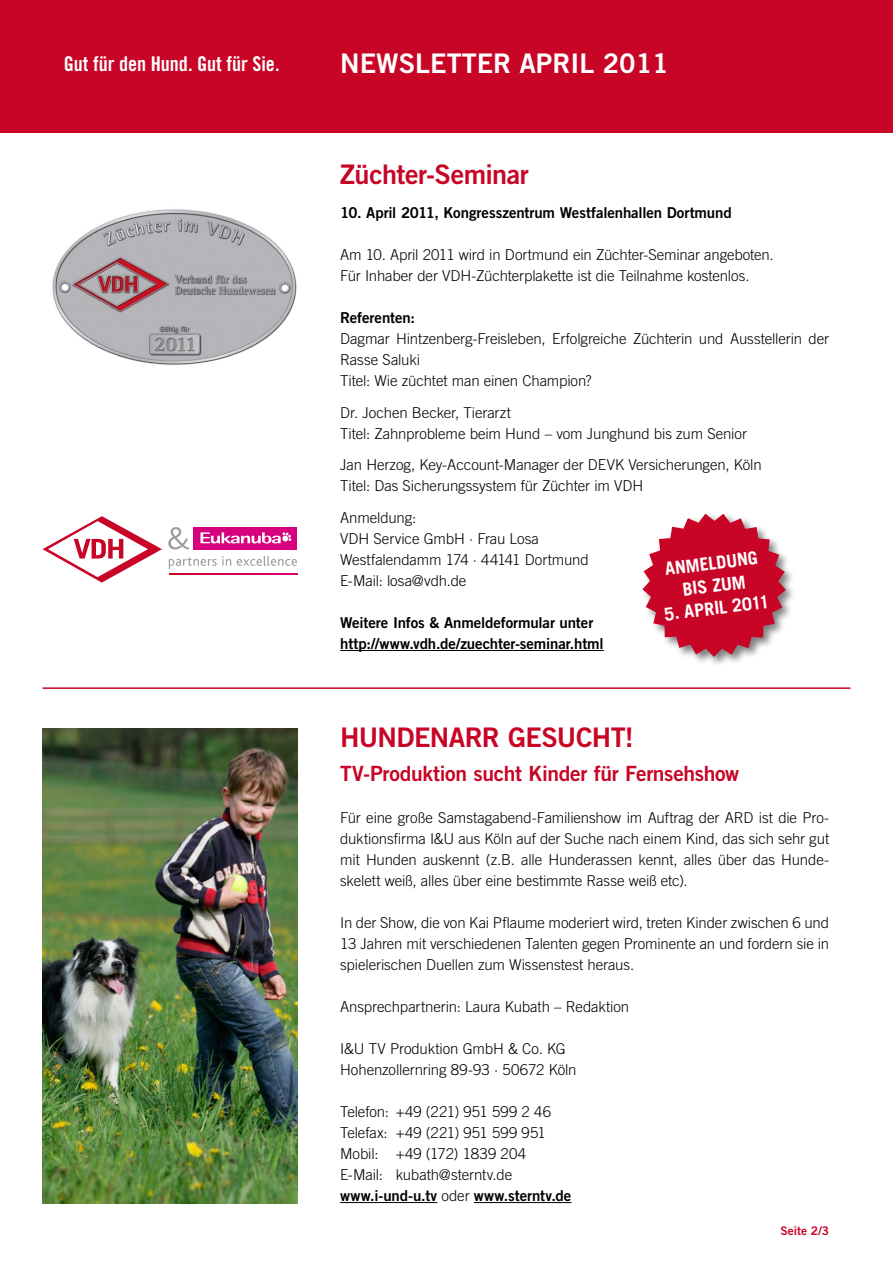
<style>
.page{position:relative;width:893px;height:1263px;background:#fff}
.page>*{position:absolute;margin:0;border:0;box-sizing:border-box;transform-origin:0 0}
.t1{font:27px "Trade Gothic LT Std Bd 2";letter-spacing:-.02em;color:#c80526}
.t2{font:27px "Trade Gothic LT Std Bd 2";color:#fff}
.t3{font:21px "Trade Gothic LT Std Bd 2";letter-spacing:-.015em;color:#c80526}
.t4{font:20.4px "Trade Gothic LT Std Bd Cn 20";color:#fff}
.t5{font:700 18px/22.5px "Trade Gothic LT Std";color:#fff;text-align:center}
.t6{font:300 15px/21px "Trade Gothic LT Std";letter-spacing:-.01em;color:#000}
.t7{font:15px/21px "Trade Gothic LT Std Bd 2";letter-spacing:-.005em;color:#000}
.t8{font:15px "Trade Gothic LT Std Bd 2";letter-spacing:.015em;color:#000}
.t9{font:12px "Trade Gothic LT Std Bd 2";color:#c80526}
.s1{font-family:"Trade Gothic LT Std";font-weight:300}
</style>
<div class="page">
<hr style="left:340px;top:650px;width:264px;height:1px;background:#000">
<hr style="left:340px;top:1202px;width:97px;height:1px;background:#000">
<hr style="left:474px;top:1202px;width:97px;height:1px;background:#000">
<div style="left:0;top:0;width:893px;height:133px;background:#c80526"></div>
<hr style="left:43px;top:687px;width:807px;height:2px;background:#c80526">
<img style="left:52px;top:209px;width:245px;height:156px">
<svg style="left:43px;top:516px;width:119px;height:67px"></svg>
<svg style="left:169px;top:556px;width:62px;height:13px"></svg>
<svg style="left:237px;top:556px;width:60px;height:10px"></svg>
<div style="left:194px;top:527px;width:103px;height:23px;background:#d6007e"></div>
<svg style="left:200px;top:532px;width:91px;height:11px"></svg>
<svg style="left:169px;top:573px;width:129px;height:1px"></svg>
<svg style="left:168px;top:527px;width:21px;height:22px"></svg>
<img style="left:43px;top:728px;width:255px;height:475px">
<div style="left:639px;top:511px;width:156px;height:156px;background:#000;opacity:.5"></div>
<svg style="left:642px;top:514px;width:144px;height:143px"></svg>
<h3 class="t4" style="left:64px;top:51px;width:217px">Gut für den Hund. Gut für Sie.</h3>
<h1 class="t2" style="left:340px;top:46px;width:227px">N ewsletter APRIL</h1>
<h1 class="t2" style="left:603px;top:46px;width:67px">2011</h1>
<h1 class="t1" style="left:340px;top:158px;width:190px">Züchter-Seminar</h1>
<p class="t7" style="left:340px;top:202px;width:393px">10. April 2011, Kongresszentrum Westfalenhallen Dortmund</p>
<p class="t6" style="left:340px;top:244px;width:435px">Am 10. April 2011 wird in Dortmund ein Züchter-Seminar angeboten.<br>Für Inhaber der VDH-Züchterplakette ist die Teilnahme kostenlos.</p>
<p class="t7" style="left:340px;top:307px;width:76px">Referenten:</p>
<p class="t6" style="left:340px;top:328px;width:490px">Dagmar Hintzenberg-Freisleben, Erfolgreiche Züchterin und Ausstellerin der<br>Rasse Saluki<br>Titel: Wie züchtet man einen Champion?</p>
<p class="t6" style="left:340px;top:402px;width:408px">Dr. Jochen Becker, Tierarzt<br>Titel: Zahnprobleme beim Hund – vom Junghund bis zum Senior</p>
<p class="t6" style="left:340px;top:454px;width:423px">Jan Herzog, Key-Account-Manager der DEVK Versicherungen, Köln<br>Titel: Das Sicherungssystem für Züchter im VDH</p>
<p class="t6" style="left:340px;top:507px;width:250px">Anmeldung:<br>VDH Service GmbH · Frau Losa<br>Westfalendamm 174 · 44141 Dortmund<br>E-Mail: losa@vdh.de</p>
<p class="t7" style="left:340px;top:612px;width:265px">Weitere I nfos &amp; Anmeldeformular unter http://www.vdh.de/zuechter-seminar.html</p>
<p class="t5" style="left:664px;top:557px;width:95px;rotate:-7deg">Anmeldung bis zum</p>
<p class="t5" style="left:663px;top:603px;width:107px;rotate:-7deg">5. April 2011</p>
<h1 class="t1" style="left:340px;top:720px;width:295px">Hundenarr gesucht!</h1>
<h2 class="t3" style="left:340px;top:760px;width:401px">TV-Produktion sucht Kinder für Fernsehshow</h2>
<p class="t6" style="left:340px;top:807px;width:490px;text-align:justify">Für eine große Samstagabend-Familienshow im Auftrag der ARD ist die Pro&shy;duktionsfirma I&amp;U aus Köln auf der Suche nach einem Kind, das sich sehr gut mit Hunden auskennt (z.B. alle Hunderassen kennt, alles über das Hunde&shy;skelett weiß, alles über eine bestimmte Rasse weiß etc).</p>
<p class="t6" style="left:340px;top:912px;width:490px;text-align:justify">In der Show, die von Kai Pflaume moderiert wird, treten Kinder zwischen 6 und 13 Jahren mit verschiedenen Talenten gegen Prominente an und fordern sie in spielerischen Duellen zum Wissenstest heraus.</p>
<p class="t6" style="left:340px;top:996px;width:291px">Ansprechpartnerin: Laura Kubath – Redaktion</p>
<p class="t6" style="left:340px;top:1038px;width:238px">I&amp;U TV Produktion GmbH &amp; Co. KG<br>Hohenzollernring 89-93 · 50672 Köln</p>
<p class="t6" style="left:340px;top:1101px;width:212px">Telefon: +49 (221) 951 599 2 46<br>Telefax: +49 (221) 951 599 951<br>Mobil: +49 (172) 1839 204<br>E-Mail: kubath@sterntv.de</p>
<p class="t8" style="left:340px;top:1186px;width:233px">www.i-und-u.tv <span class="s1">oder</span> www.sterntv.de</p>
<p class="t9" style="left:780px;top:1223px;width:50px">Seite 2/3</p>
</div>
